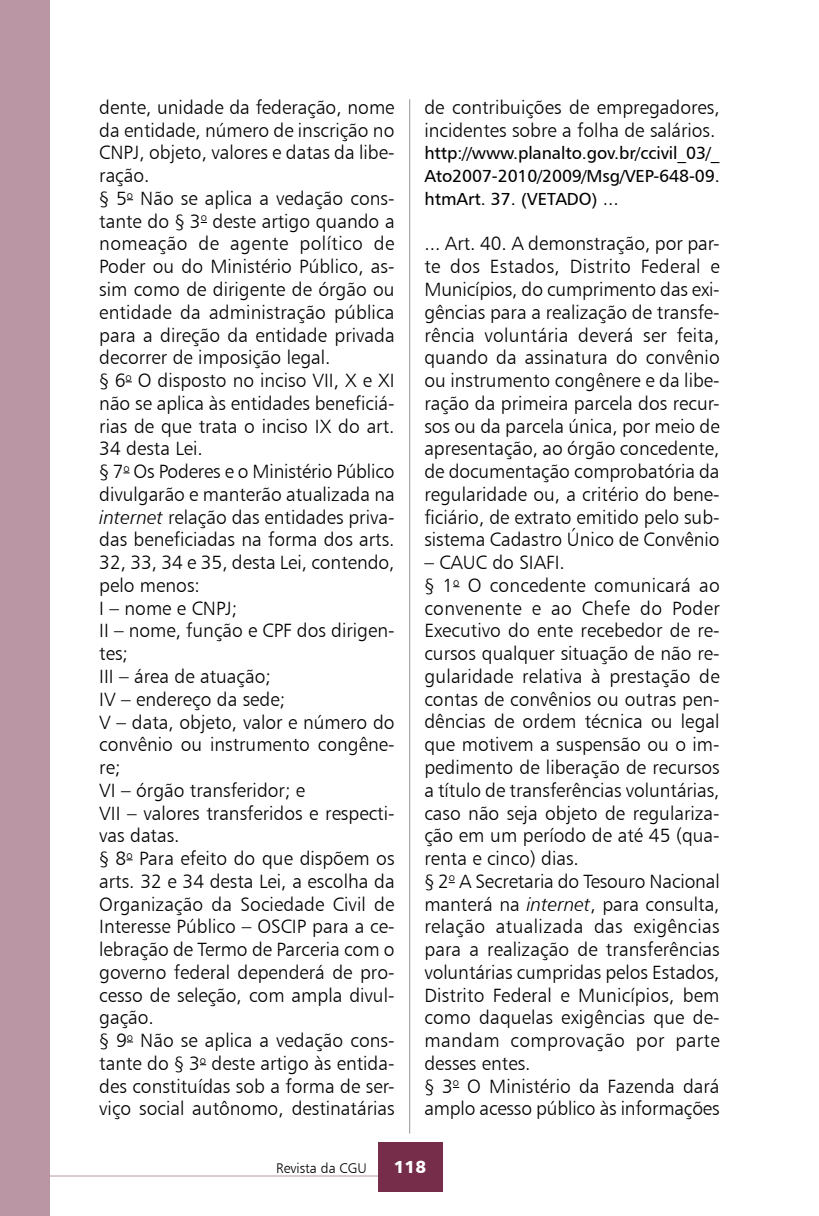
<style>
.page{position:relative;width:819px;height:1216px;background:#fff}
.page>*{position:absolute;margin:0;border:0;box-sizing:border-box;transform-origin:0 0}
.t1{font:19.25px/22.8px "Humanist 777 BT Light B";color:#000}
.t2{font:17.5px/22.8px "Humanist 777 BT Roman B";letter-spacing:-.005em;color:#000;text-align:justify}
.t3{font:17.5px "Humanist 777 BT Black B";color:#fff}
.t4{font:14px "Humanist 777 BT Light B";color:#000}
.s1{font-family:"Humanist 777 BT Light Italic B"}
.s2{font-family:"Humanist 777 BT Light B";font-size:19.25px}
</style>
<div class="page">
<hr style="left:409px;top:99px;width:1px;height:1034px;background:#939598">
<hr style="left:1px;top:1175px;width:380px;height:1px;background:#ba96a4">
<div style="left:378px;top:1141px;width:64px;height:50px;background:#752d4a"></div>
<div style="left:0;top:0;width:50px;height:1215px;background:#ba96a4"></div>
<p class="t1" style="left:99px;top:95px;width:297px">dente, unidade da federação, nome da entidade, número de inscrição no<br>CNPJ, objeto, valores e datas da libe&shy;ração.<br>§ 5<sup>o</sup> Não se aplica a vedação cons&shy;tante do § 3<sup>o</sup> deste artigo quando a nomeação de agente político de<br>Poder ou do Ministério Público, as&shy;sim como de dirigente de órgão ou entidade da administração pública para a direção da entidade privada decorrer de imposição legal.<br>§ 6<sup>o</sup> O disposto no inciso VII, X e XI não se aplica às entidades beneficiá&shy;rias de que trata o inciso IX do art.<br>34 desta Lei.<br>§ 7<sup>o</sup> Os Poderes e o Ministério Público divulgarão e manterão atualizada na <span class="s1">internet</span> relação das entidades priva&shy;das beneficiadas na forma dos arts.<br>32, 33, 34 e 35, desta Lei, contendo, pelo menos:<br>I – nome e CNPJ;<br>II – nome, função e CPF dos dirigen&shy;tes;<br>III – área de atuação;<br>IV – endereço da sede;<br>V – data, objeto, valor e número do convênio ou instrumento congêne&shy;re;<br>VI – órgão transferidor; e<br>VII – valores transferidos e respecti&shy;vas datas.<br>§ 8<sup>o</sup> Para efeito do que dispõem os arts. 32 e 34 desta Lei, a escolha da<br>Organização da Sociedade Civil de<br>Interesse Público – OSCIP para a ce&shy;lebração de Termo de Parceria com o governo federal dependerá de pro&shy;cesso de seleção, com ampla divul&shy;gação.<br>§ 9<sup>o</sup> Não se aplica a vedação cons&shy;tante do § 3<sup>o</sup> deste artigo às entida&shy;des constituídas sob a forma de ser&shy;viço social autônomo, destinatárias</p>
<p class="t1" style="left:424px;top:95px;width:297px">de contribuições de empregadores, incidentes sobre a folha de salários.</p>
<p class="t2" style="left:424px;top:142px;width:297px">http://www.planalto.gov.br/ccivil_03/_ Ato2007-2010/2009/Msg/VEP-648-09. htmArt. 37. (VETADO) <span class="s2">...</span></p>
<p class="t1" style="left:424px;top:232px;width:297px;text-align:justify">... Art. 40. A demonstração, por par&shy;te dos Estados, Distrito Federal e Municípios, do cumprimento das exi&shy;gências para a realização de transfe&shy;rência voluntária deverá ser feita, quando da assinatura do convênio ou instrumento congênere e da libe&shy;ração da primeira parcela dos recur&shy;sos ou da parcela única, por meio de apresentação, ao órgão concedente, de documentação comprobatória da regularidade ou, a critério do bene&shy;ficiário, de extrato emitido pelo sub&shy;sistema Cadastro Único de Convênio</p>
<p class="t1" style="left:424px;top:551px;width:297px">– CAUC do SIAFI.<br>§ 1<sup>o</sup> O concedente comunicará ao convenente e ao Chefe do Poder<br>Executivo do ente recebedor de re&shy;cursos qualquer situação de não re&shy;gularidade relativa à prestação de contas de convênios ou outras pen&shy;dências de ordem técnica ou legal que motivem a suspensão ou o im&shy;pedimento de liberação de recursos a título de transferências voluntárias, caso não seja objeto de regulariza&shy;ção em um período de até 45 (qua&shy;renta e cinco) dias.<br>§ 2<sup>o</sup> A Secretaria do Tesouro Nacional manterá na <span class="s1">internet</span>, para consulta, relação atualizada das exigências para a realização de transferências voluntárias cumpridas pelos Estados,<br>Distrito Federal e Municípios, bem como daquelas exigências que de&shy;mandam comprovação por parte desses entes.<br>§ 3<sup>o</sup> O Ministério da Fazenda dará amplo acesso público às informações</p>
<p class="t4" style="left:276px;top:1159px;width:92px">Revista da CGU</p>
<p class="t3" style="left:394px;top:1155px;width:34px">118</p>
</div>
